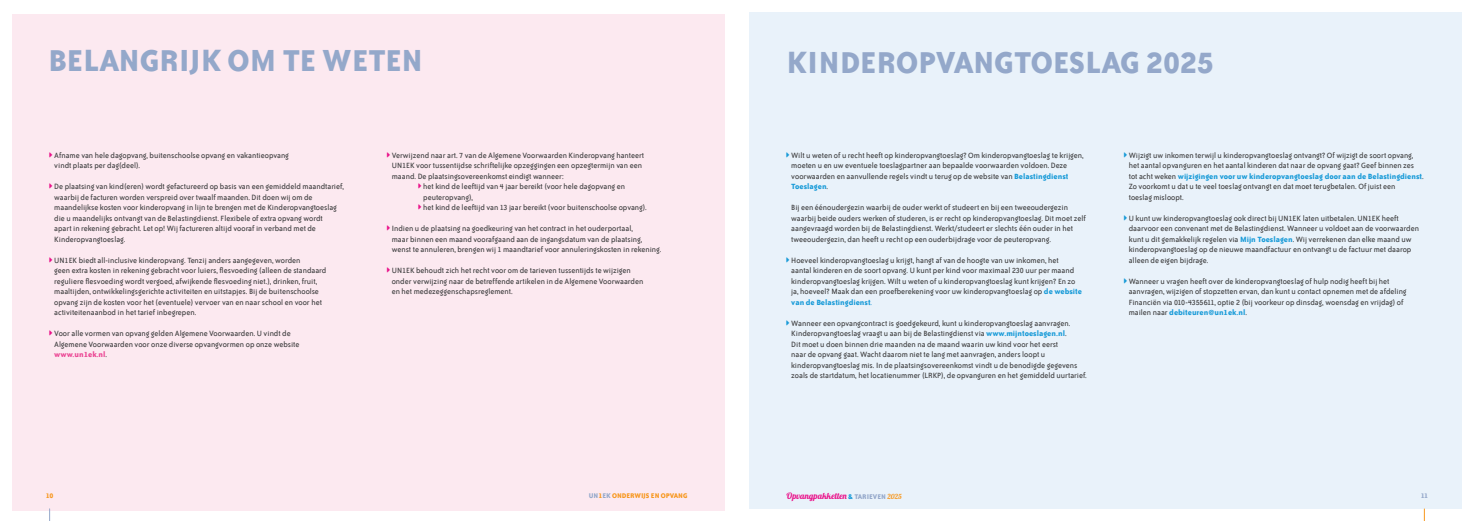
<style>
.page{position:relative;width:1474px;height:521px;background:#fff}
.page>*{position:absolute;margin:0;border:0;box-sizing:border-box;transform-origin:0 0}
.t1{font:700 35px "Bailey Sans ITC";color:#94a8ca}
.t2{font:8.75px/10.5px "Bailey Sans ITC";color:#3e3e3f}
.t3{font:8.75px "Lobster 1.4";color:#ea128a}
.t4{font:700 7.88px "Bailey Sans ITC";color:#f7971d}
.t5{font:700 7.88px "Bailey Sans ITC";color:#94a8ca}
.s1{font-weight:700;color:#eb4493}
.s2{font-weight:700;color:#199bd8}
.s3{color:#3da3db}
.s4{color:#94a8ca}
.s5{font-family:"Bailey Sans ITC";font-weight:700;font-size:7.88px;color:#199bd8}
.s6{font-family:"Bailey Sans ITC";font-weight:700;font-size:7.88px;color:#94a8ca}
.s7{font-size:7px;color:#f7971d}
</style>
<div class="page">
<div style="left:749px;top:12px;width:712px;height:497px;background:#e9f2fa"></div>
<svg style="left:1423px;top:509px;width:1px;height:12px"></svg>
<div style="left:12px;top:14px;width:712px;height:497px;background:#fce9f0"></div>
<svg style="left:49px;top:509px;width:1px;height:12px"></svg>
<p class="t1" style="left:48px;top:41px;width:376px">BELANGRIJK OM TE WETEN</p>
<p class="t2" style="left:54px;top:150px;width:236px">Afname van hele dagopvang, buitenschoolse opvang en vakantieopvang vindt plaats per dag(deel).</p>
<p class="t2" style="left:54px;top:181px;width:291px">De plaatsing van kind(eren) wordt gefactureerd op basis van een gemiddeld maandtarief, waarbij de facturen worden verspreid over twaalf maanden. Dit doen wij om de maandelijkse kosten voor kinderopvang in lijn te brengen met de Kinderopvangtoeslag die u maandelijks ontvangt van de Belastingdienst. Flexibele of extra opvang wordt<br>apart in rekening gebracht. Let op! Wij factureren altijd vooraf in verband met de Kinderopvangtoeslag.</p>
<p class="t2" style="left:54px;top:255px;width:274px">UN1EK biedt all-inclusive kinderopvang. Tenzij anders aangegeven, worden<br>geen extra kosten in rekening gebracht voor luiers, flesvoeding (alleen de standaard reguliere flesvoeding wordt vergoed, afwijkende flesvoeding niet.), drinken, fruit, maaltijden, ontwikkelingsgerichte activiteiten en uitstapjes. Bij de buitenschoolse opvang zijn de kosten voor het (eventuele) vervoer van en naar school en voor het activiteitenaanbod in het tarief inbegrepen.</p>
<p class="t2" style="left:54px;top:328px;width:247px">Voor alle vormen van opvang gelden Algemene Voorwaarden. U vindt de<br>Algemene Voorwaarden voor onze diverse opvangvormen op onze website <span class="s1">www.un1ek.nl</span>.</p>
<p class="t2" style="left:392px;top:150px;width:254px">Verwijzend naar art. 7 van de Algemene Voorwaarden Kinderopvang hanteert<br>UN1EK voor tussentijdse schriftelijke opzeggingen een opzegtermijn van een maand. De plaatsingsovereenkomst eindigt wanneer:</p>
<p class="t2" style="left:423px;top:181px;width:203px">het kind de leeftijd van 4 jaar bereikt (voor hele dagopvang en peuteropvang),</p>
<p class="t2" style="left:423px;top:202px;width:225px">het kind de leeftijd van 13 jaar bereikt (voor buitenschoolse opvang).</p>
<p class="t2" style="left:392px;top:223px;width:271px">Indien u de plaatsing na goedkeuring van het contract in het ouderportaal,<br>maar binnen een maand voorafgaand aan de ingangsdatum van de plaatsing, wenst te annuleren, brengen wij 1 maandtarief voor annuleringskosten in rekening.</p>
<p class="t2" style="left:392px;top:265px;width:253px">UN1EK behoudt zich het recht voor om de tarieven tussentijds te wijzigen onder verwijzing naar de betreffende artikelen in de Algemene Voorwaarden en het medezeggenschapsreglement.</p>
<p class="t1" style="left:786px;top:43px;width:429px">KINDEROPVANGTOESLAG 2025</p>
<p class="t2" style="left:791px;top:150px;width:294px">Wilt u weten of u recht heeft op kinderopvangtoeslag? Om kinderopvangtoeslag te krijgen, moeten u en uw eventuele toeslagpartner aan bepaalde voorwaarden voldoen. Deze voorwaarden en aanvullende regels vindt u terug op de website van <span class="s2">Belastingdienst Toeslagen</span>.</p>
<p class="t2" style="left:791px;top:202px;width:296px">Bij een éénoudergezin waarbij de ouder werkt of studeert en bij een tweeoudergezin waarbij beide ouders werken of studeren, is er recht op kinderopvangtoeslag. Dit moet zelf aangevraagd worden bij de Belastingdienst. Werkt/studeert er slechts één ouder in het tweeoudergezin, dan heeft u recht op een ouderbijdrage voor de peuteropvang.</p>
<p class="t2" style="left:791px;top:255px;width:292px">Hoeveel kinderopvangtoeslag u krijgt, hangt af van de hoogte van uw inkomen, het<br>aantal kinderen en de soort opvang. U kunt per kind voor maximaal 230 uur per maand kinderopvangtoeslag krijgen. Wilt u weten of u kinderopvangtoeslag kunt krijgen? En zo ja, hoeveel? Maak dan een proefberekening voor uw kinderopvangtoeslag op <span class="s2">de website van de Belastingdienst</span><span class="s3">.</span></p>
<p class="t2" style="left:791px;top:318px;width:297px">Wanneer een opvangcontract is goedgekeurd, kunt u kinderopvangtoeslag aanvragen.<br>Kinderopvangtoeslag vraagt u aan bij de Belastingdienst via <span class="s2">www.mijntoeslagen.nl</span>.<br>Dit moet u doen binnen drie maanden na de maand waarin uw kind voor het eerst<br>naar de opvang gaat. Wacht daarom niet te lang met aanvragen, anders loopt u kinderopvangtoeslag mis. In de plaatsingsovereenkomst vindt u de benodigde gegevens zoals de startdatum, het locatienummer (LRKP), de opvanguren en het gemiddeld uurtarief.</p>
<p class="t2" style="left:1128px;top:150px;width:296px">Wijzigt uw inkomen terwijl u kinderopvangtoeslag ontvangt? Of wijzigt de soort opvang, het aantal opvanguren en het aantal kinderen dat naar de opvang gaat? Geef binnen zes tot acht weken <span class="s2">wijzigingen voor uw kinderopvangtoeslag door aan de Belastingdienst</span>.<br>Zo voorkomt u dat u te veel toeslag ontvangt en dat moet terugbetalen. Of juist een<br>toeslag misloopt.</p>
<p class="t2" style="left:1128px;top:213px;width:292px">U kunt uw kinderopvangtoeslag ook direct bij UN1EK laten uitbetalen. UN1EK heeft daarvoor een convenant met de Belastingdienst. Wanneer u voldoet aan de voorwaarden kunt u dit gemakkelijk regelen via <span class="s2">Mijn Toeslagen</span>. Wij verrekenen dan elke maand uw kinderopvangtoeslag op de nieuwe maandfactuur en ontvangt u de factuur met daarop alleen de eigen bijdrage.</p>
<p class="t2" style="left:1128px;top:276px;width:279px">Wanneer u vragen heeft over de kinderopvangtoeslag of hulp nodig heeft bij het aanvragen, wijzigen of stopzetten ervan, dan kunt u contact opnemen met de afdeling Financiën via 010-4355611, optie 2 (bij voorkeur op dinsdag, woensdag en vrijdag) of mailen naar <span class="s2">debiteuren@un1ek.nl</span>.</p>
<p class="t4" style="left:46px;top:492px;width:9px">10</p>
<p class="t4" style="left:589px;top:492px;width:100px"><span class="s4">UN</span>1<span class="s4">EK</span> ONDERWIJS EN OPVANG</p>
<p class="t3" style="left:786px;top:490px;width:117px">Opvangpakketten <span class="s5">&amp;</span> <span class="s6">TARIEVEN</span> <span class="s7">2025</span></p>
<p class="t5" style="left:1420px;top:492px;width:9px">11</p>
</div>
